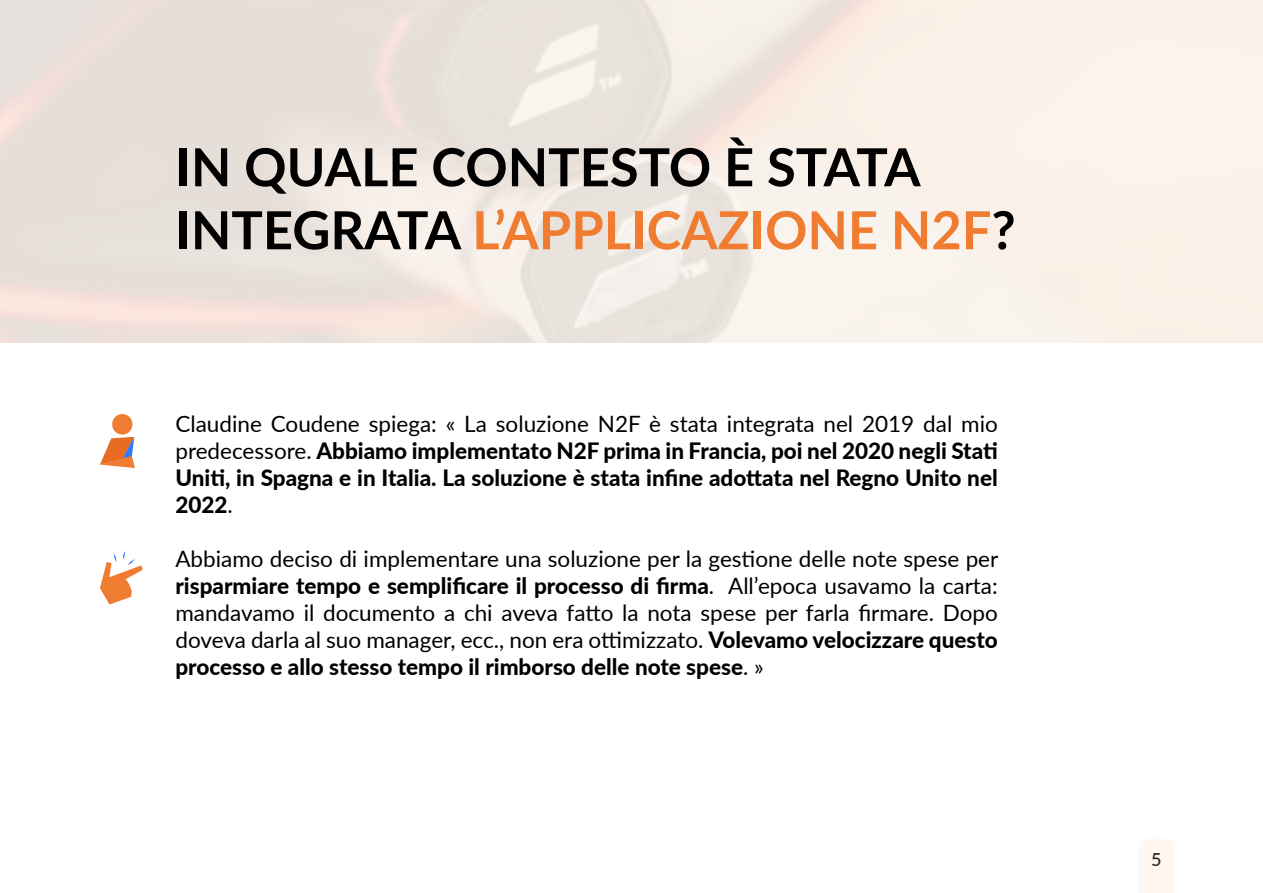
<style>
.page{position:relative;width:1263px;height:893px;background:#fff}
.page>*{position:absolute;margin:0;border:0;box-sizing:border-box;transform-origin:0 0}
.t1{font:700 52.5px/63px "Lato";color:#000}
.t2{font:22.5px/27px "Lato";color:#000;text-align:justify}
.t3{font:800 22.5px/27px "Lato";color:#000;text-align:justify}
.t4{font:500 18px "Lato";color:#262320}
.s1{color:#ef7c31}
.s2{font-weight:400}
.s3{font-weight:800}
</style>
<div class="page">
<div style="left:1139px;top:839px;width:35px;height:54px;background:#fff7f0"></div>
<svg style="left:100px;top:414px;width:35px;height:54px"></svg>
<svg style="left:100px;top:551px;width:43px;height:53px"></svg>
<h1 class="t1" style="left:175px;top:133px;width:842px">IN QUALE CONTESTO È STATA<br>INTEGRATA <span class="s1">L’APPLICAZIONE N2F</span>?</h1>
<p class="t3" style="left:175px;top:409px;width:824px"><span class="s2">Claudine Coudene spiega: « La soluzione N2F è stata integrata nel 2019 dal mio predecessore.</span> Abbiamo implementato N2F prima in Francia, poi nel 2020 negli Stati Uniti, in Spagna e in Italia. La soluzione è stata infine adottata nel Regno Unito nel 2022<span class="s2">.</span></p>
<p class="t2" style="left:175px;top:544px;width:824px">Abbiamo deciso di implementare una soluzione per la gestione delle note spese per <span class="s3">risparmiare tempo e semplificare il processo di firma</span>. All’epoca usavamo la carta: mandavamo il documento a chi aveva fatto la nota spese per farla firmare. Dopo doveva darla al suo manager, ecc., non era ottimizzato. <span class="s3">Volevamo velocizzare questo processo e allo stesso tempo il rimborso delle note spese</span>. »</p>
<p class="t4" style="left:1151px;top:847px;width:12px">5</p>
</div>
